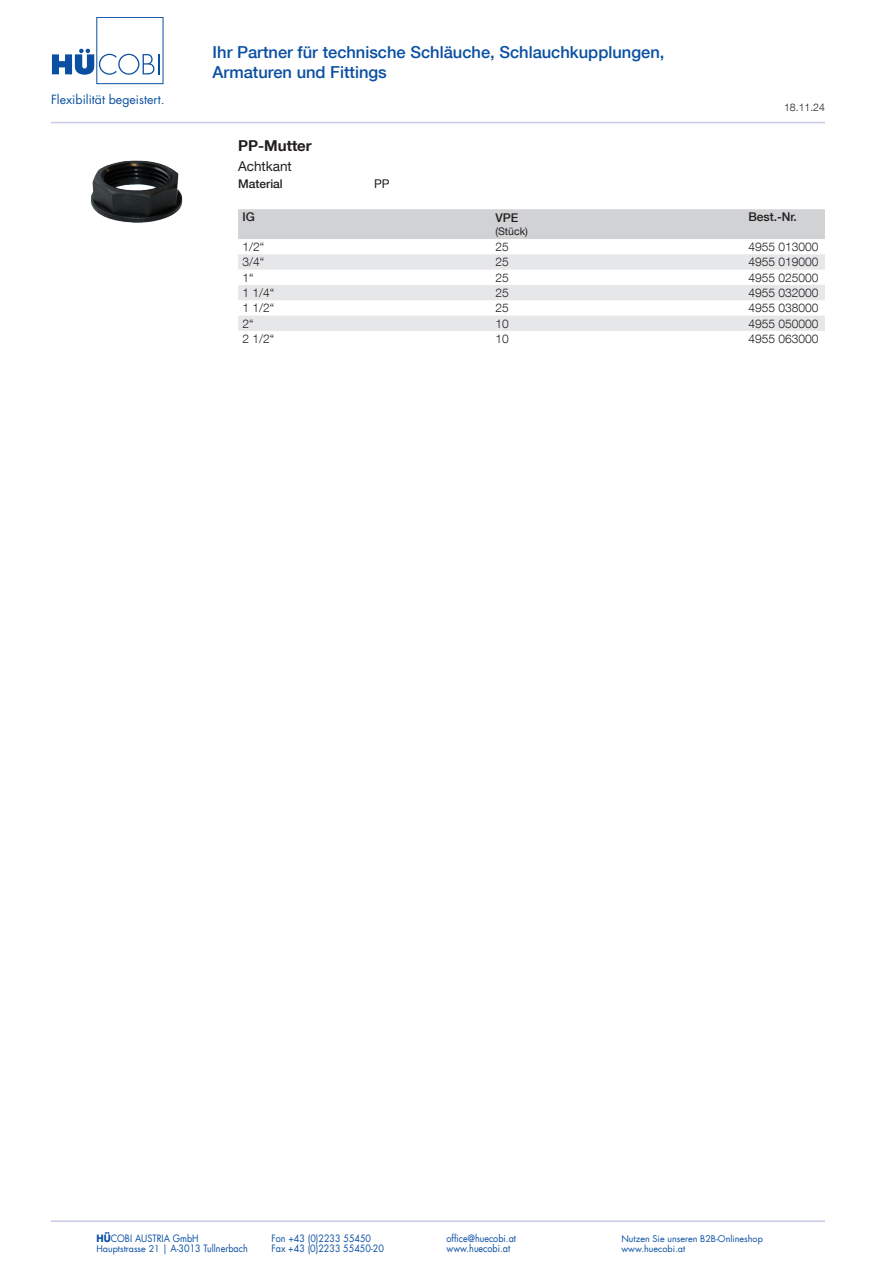
<style>
.page{position:relative;width:893px;height:1263px;background:#fff}
.page>*{position:absolute;margin:0;border:0;box-sizing:border-box;transform-origin:0 0}
.t1{font:500 16.5px/19.8px "Helvetica Neue LT Com";color:#0a4fa2}
.t2{font:700 15px "Helvetica Neue LT Com";color:#231f20}
.t3{font:13.5px "Helvetica Neue LT Com";color:#231f20}
.t4{font:12.3px "Futura LT";color:#0a4fa2}
.t5{font:300 12px "Helvetica Neue LT Com";color:#231f20}
.t6{font:500 12px "Helvetica Neue LT Com";color:#231f20}
.t7{font:12px "Helvetica Neue LT Com";color:#231f20}
.t8{font:300 10.5px "Helvetica Neue LT Com";color:#231f20}
.t9{font:10.5px "Helvetica Neue LT Com";color:#231f20}
.t10{font:9.9px "Futura LT";color:#0a4fa2;scale:.91 1}
.t11{font:9px "Futura LT";color:#0a4fa2}
.s1{font-weight:700}
.s2{font-size:9px}
</style>
<div class="page">
<hr style="left:51px;top:122px;width:774px;height:1px;background:#c7cbe6">
<hr style="left:51px;top:1220px;width:774px;height:2px;background:#c7cbe6">
<div style="left:96px;top:17px;width:67px;height:67px;border:1px solid #0a4fa2"></div>
<svg style="left:52px;top:49px;width:108px;height:26px"></svg>
<div style="left:238px;top:209px;width:587px;height:30px;background:#d1d2d4"></div>
<svg style="left:238px;top:254px;width:587px;height:77px;fill:#e6e7e9"></svg>
<img style="left:90px;top:160px;width:93px;height:63px">
<p class="t4" style="left:51px;top:91px;width:115px">Flexibilität begeistert.</p>
<h1 class="t1" style="left:213px;top:42px;width:453px">Ihr Partner für technische Schläuche, Schlauchkupplungen,<br>Armaturen und Fittings</h1>
<h2 class="t2" style="left:238px;top:136px;width:75px">PP-Mutter</h2>
<h3 class="t3" style="left:238px;top:158px;width:55px">Achtkant</h3>
<p class="t6" style="left:238px;top:177px;width:46px">Material</p>
<p class="t7" style="left:374px;top:176px;width:17px">PP</p>
<p class="t6" style="left:242px;top:210px;width:14px">IG</p>
<p class="t6" style="left:495px;top:211px;width:24px">VPE</p>
<p class="t9" style="left:495px;top:224px;width:34px">(Stück)</p>
<p class="t8" style="left:784px;top:101px;width:42px">18.11.24</p>
<p class="t6" style="left:748px;top:210px;width:50px">Best.-Nr.</p>
<p class="t5" style="left:242px;top:239px;width:23px">1/2“</p>
<p class="t5" style="left:495px;top:239px;width:15px">25</p>
<p class="t5" style="left:748px;top:239px;width:72px">4955 013000</p>
<p class="t5" style="left:242px;top:255px;width:23px">3/4“</p>
<p class="t5" style="left:495px;top:255px;width:15px">25</p>
<p class="t5" style="left:748px;top:255px;width:72px">4955 019000</p>
<p class="t5" style="left:242px;top:270px;width:13px">1“</p>
<p class="t5" style="left:495px;top:270px;width:15px">25</p>
<p class="t5" style="left:748px;top:270px;width:72px">4955 025000</p>
<p class="t5" style="left:242px;top:285px;width:33px">1 1/4“</p>
<p class="t5" style="left:495px;top:285px;width:15px">25</p>
<p class="t5" style="left:748px;top:285px;width:72px">4955 032000</p>
<p class="t5" style="left:242px;top:301px;width:33px">1 1/2“</p>
<p class="t5" style="left:495px;top:301px;width:15px">25</p>
<p class="t5" style="left:748px;top:301px;width:72px">4955 038000</p>
<p class="t5" style="left:242px;top:316px;width:13px">2“</p>
<p class="t5" style="left:495px;top:316px;width:15px">10</p>
<p class="t5" style="left:748px;top:316px;width:72px">4955 050000</p>
<p class="t5" style="left:242px;top:331px;width:33px">2 1/2“</p>
<p class="t5" style="left:495px;top:331px;width:15px">10</p>
<p class="t5" style="left:748px;top:331px;width:72px">4955 063000</p>
<p class="t10" style="left:97px;top:1232px;width:114px"><span class="s1">HÜ</span>COBI AUSTRIA GmbH</p>
<p class="t10" style="left:271px;top:1232px;width:111px">Fon +43 (0)2233 55450</p>
<p class="t10" style="left:446px;top:1232px;width:78px">office@huecobi.at</p>
<p class="t11" style="left:621px;top:1233px;width:143px">Nutzen Sie unseren B2B-Onlineshop</p>
<p class="t10" style="left:97px;top:1242px;width:168px"><span class="s2">Hauptstrasse 21</span> | A-3013 Tullnerbach</p>
<p class="t10" style="left:271px;top:1242px;width:125px">Fax +43 (0)2233 55450-20</p>
<p class="t10" style="left:446px;top:1242px;width:72px">www.huecobi.at</p>
<p class="t11" style="left:621px;top:1243px;width:65px">www.huecobi.at</p>
</div>
